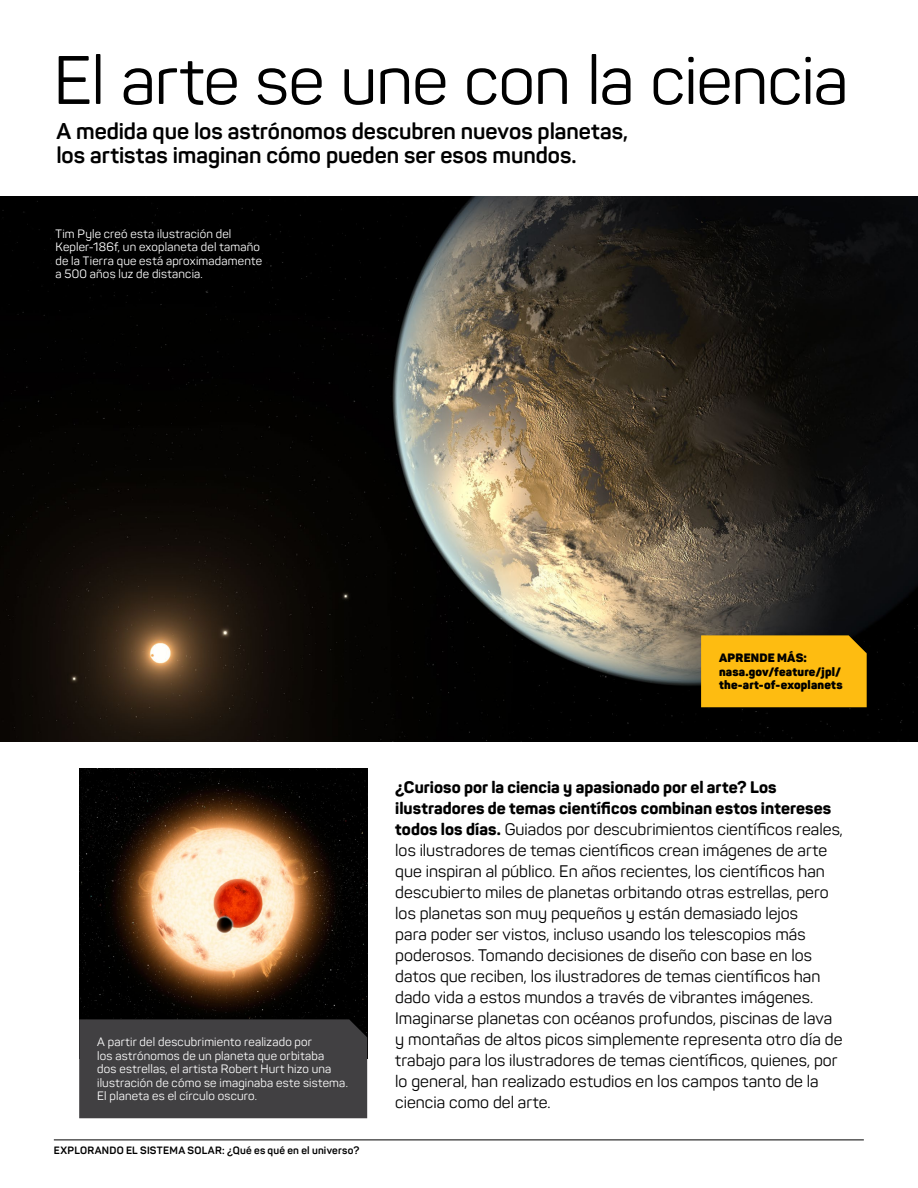
<style>
.page{position:relative;width:918px;height:1188px;background:#fff}
.page>*{position:absolute;margin:0;border:0;box-sizing:border-box;transform-origin:0 0}
.t1{font:67.5px "Panton";letter-spacing:-.015em;color:#000}
.t2{font:700 22.5px/24px "Panton";letter-spacing:-.005em;color:#000}
.t3{font:16.5px/21px "Panton";letter-spacing:.005em;color:#000}
.t4{font:12px/13.5px "Panton";letter-spacing:.015em;color:#fff}
.t5{font:900 12px/13.5px "Panton";letter-spacing:.015em;color:#000}
.t6{font:700 10.5px "Panton";letter-spacing:.02em;color:#000}
.s1{font-weight:800}
</style>
<div class="page">
<hr style="left:54px;top:1140px;width:810px;height:1px;background:#000">
<img style="left:0;top:196px;width:918px;height:546px">
<img style="left:79px;top:768px;width:288px;height:251px">
<div style="left:701px;top:635px;width:166px;height:72px;background:#febc11"></div>
<div style="left:79px;top:1019px;width:288px;height:99px;background:#414042"></div>
<h1 class="t1" style="left:53px;top:39px;width:796px">El arte se une con la ciencia</h1>
<h2 class="t2" style="left:56px;top:119px;width:573px">A medida que los astrónomos descubren nuevos planetas, los artistas imaginan cómo pueden ser esos mundos.</h2>
<p class="t4" style="left:56px;top:227px;width:208px">Tim Pyle creó esta ilustración del Kepler-186f, un exoplaneta del tamaño de la Tierra que está aproximadamente a 500 años luz de distancia.</p>
<p class="t4" style="left:97px;top:1035px;width:252px">A partir del descubrimiento realizado por<br>los astrónomos de un planeta que orbitaba<br>dos estrellas, el artista Robert Hurt hizo una ilustración de cómo se imaginaba este sistema.<br>El planeta es el círculo oscuro.</p>
<p class="t6" style="left:54px;top:1144px;width:307px">EXPLORANDO EL SISTEMA SOLAR: ¿Qué es qué en el universo?</p>
<p class="t5" style="left:719px;top:651px;width:125px">APRENDE MÁS: nasa.gov/feature/jpl/ the-art-of-exoplanets</p>
<p class="t3" style="left:395px;top:777px;width:449px"><span class="s1">¿Curioso por la ciencia y apasionado por el arte? Los ilustradores de temas científicos combinan estos intereses todos los días.</span> Guiados por descubrimientos científicos reales, los ilustradores de temas científicos crean imágenes de arte que inspiran al público. En años recientes, los científicos han descubierto miles de planetas orbitando otras estrellas, pero los planetas son muy pequeños y están demasiado lejos<br>para poder ser vistos, incluso usando los telescopios más poderosos. Tomando decisiones de diseño con base en los datos que reciben, los ilustradores de temas científicos han dado vida a estos mundos a través de vibrantes imágenes.<br>Imaginarse planetas con océanos profundos, piscinas de lava y montañas de altos picos simplemente representa otro día de trabajo para los ilustradores de temas científicos, quienes, por lo general, han realizado estudios en los campos tanto de la ciencia como del arte.</p>
</div>
